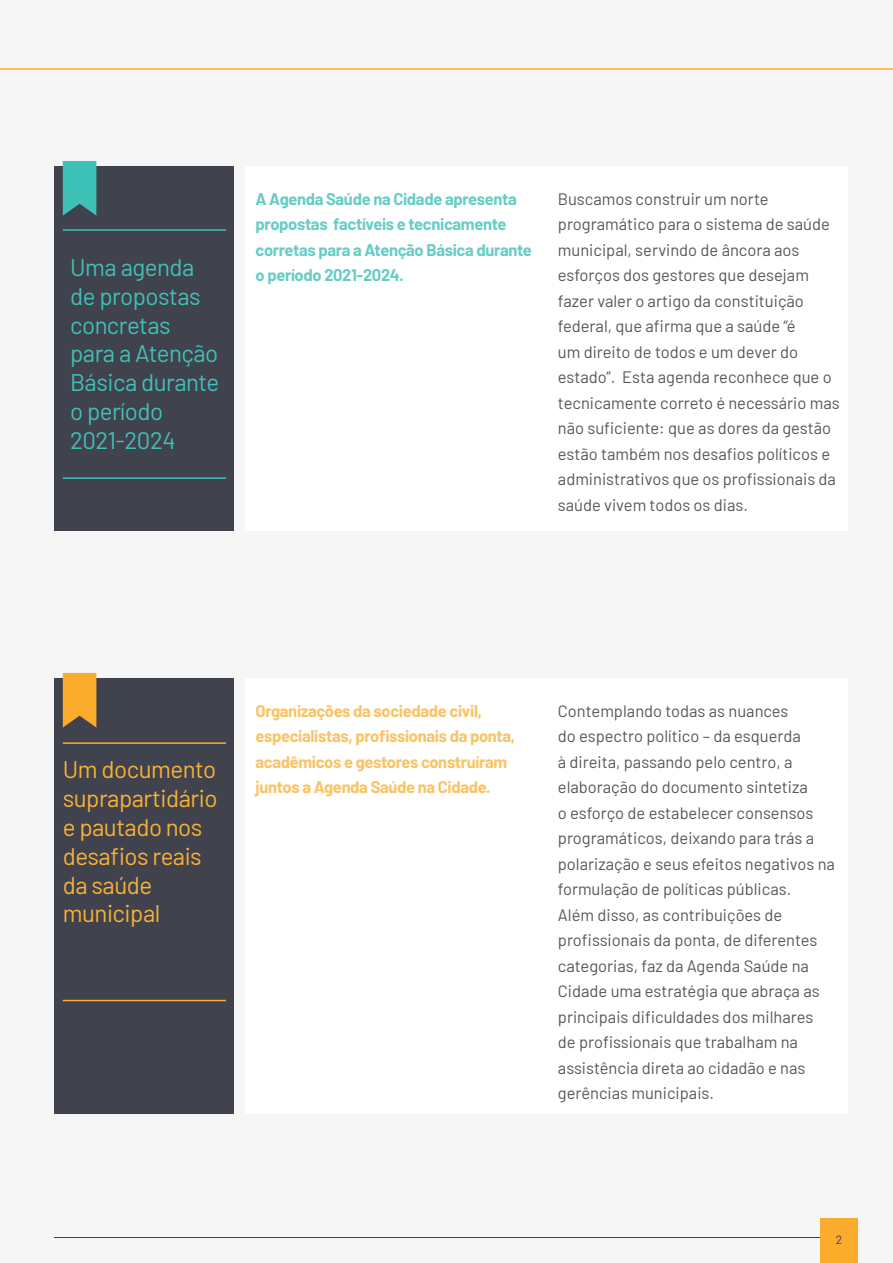
<style>
.page{position:relative;width:893px;height:1263px;background:#f6f6f6}
.page>*{position:absolute;margin:0;border:0;box-sizing:border-box;transform-origin:0 0}
.t1{font:24px/28.8px "Barlow";letter-spacing:-.02em;color:#3ec1b7}
.t2{font:24px/28.8px "Barlow";letter-spacing:-.02em;color:#f9b234}
.t3{font:16.5px/25.5px "Barlow";color:#575756}
.t4{font:700 16.5px/25.5px "Barlow";letter-spacing:-.02em;color:#fbc263}
.t5{font:700 16.5px/25.5px "Barlow";letter-spacing:-.02em;color:#65cdc5}
.t6{font:12px "Barlow";color:#40424e}
</style>
<div class="page">
<hr style="left:54px;top:1237px;width:785px;height:1px;background:#40424e">
<div style="left:820px;top:1218px;width:38px;height:45px;background:#fcac2d"></div>
<div style="left:54px;top:166px;width:180px;height:365px;background:#40424e"></div>
<svg style="left:63px;top:161px;width:33px;height:55px;background:#3eb2aa"></svg>
<div style="left:245px;top:166px;width:603px;height:365px;background:#fff"></div>
<hr style="left:63px;top:229px;width:163px;height:2px;background:#3ec1b7">
<hr style="left:63px;top:477px;width:163px;height:2px;background:#3ec1b7">
<div style="left:54px;top:678px;width:180px;height:436px;background:#40424e"></div>
<svg style="left:63px;top:673px;width:33px;height:54px;background:#e8a130"></svg>
<div style="left:245px;top:678px;width:603px;height:436px;background:#fff"></div>
<hr style="left:63px;top:742px;width:163px;height:2px;background:#fcac2d">
<hr style="left:63px;top:1000px;width:163px;height:1px;background:#fcac2d">
<hr style="left:0;top:68px;width:893px;height:2px;background:#fcac2d">
<h1 class="t1" style="left:70px;top:251px;width:151px">Uma agenda de propostas concretas para a Atenção<br>Básica durante o período<br>2021-2024</h1>
<p class="t5" style="left:256px;top:185px;width:278px">A Agenda Saúde na Cidade apresenta propostas factíveis e tecnicamente corretas para a Atenção Básica durante o período 2021-2024.</p>
<p class="t3" style="left:558px;top:185px;width:283px">Buscamos construir um norte programático para o sistema de saúde municipal, servindo de âncora aos esforços dos gestores que desejam fazer valer o artigo da constituição federal, que afirma que a saúde “é<br>um direito de todos e um dever do estado”. Esta agenda reconhece que o tecnicamente correto é necessário mas não suficiente: que as dores da gestão estão também nos desafios políticos e administrativos que os profissionais da saúde vivem todos os dias.</p>
<h1 class="t2" style="left:63px;top:753px;width:156px">Um documento suprapartidário e pautado nos desafios reais da saúde municipal</h1>
<p class="t4" style="left:256px;top:697px;width:261px">Organizações da sociedade civil, especialistas, profissionais da ponta, acadêmicos e gestores construíram juntos a Agenda Saúde na Cidade.</p>
<p class="t3" style="left:558px;top:697px;width:279px">Contemplando todas as nuances<br>do espectro político – da esquerda<br>à direita, passando pelo centro, a elaboração do documento sintetiza<br>o esforço de estabelecer consensos programáticos, deixando para trás a polarização e seus efeitos negativos na formulação de políticas públicas.<br>Além disso, as contribuições de profissionais da ponta, de diferentes categorias, faz da Agenda Saúde na Cidade uma estratégia que abraça as principais dificuldades dos milhares de profissionais que trabalham na assistência direta ao cidadão e nas gerências municipais.</p>
<p class="t6" style="left:836px;top:1231px;width:8px">2</p>
</div>
